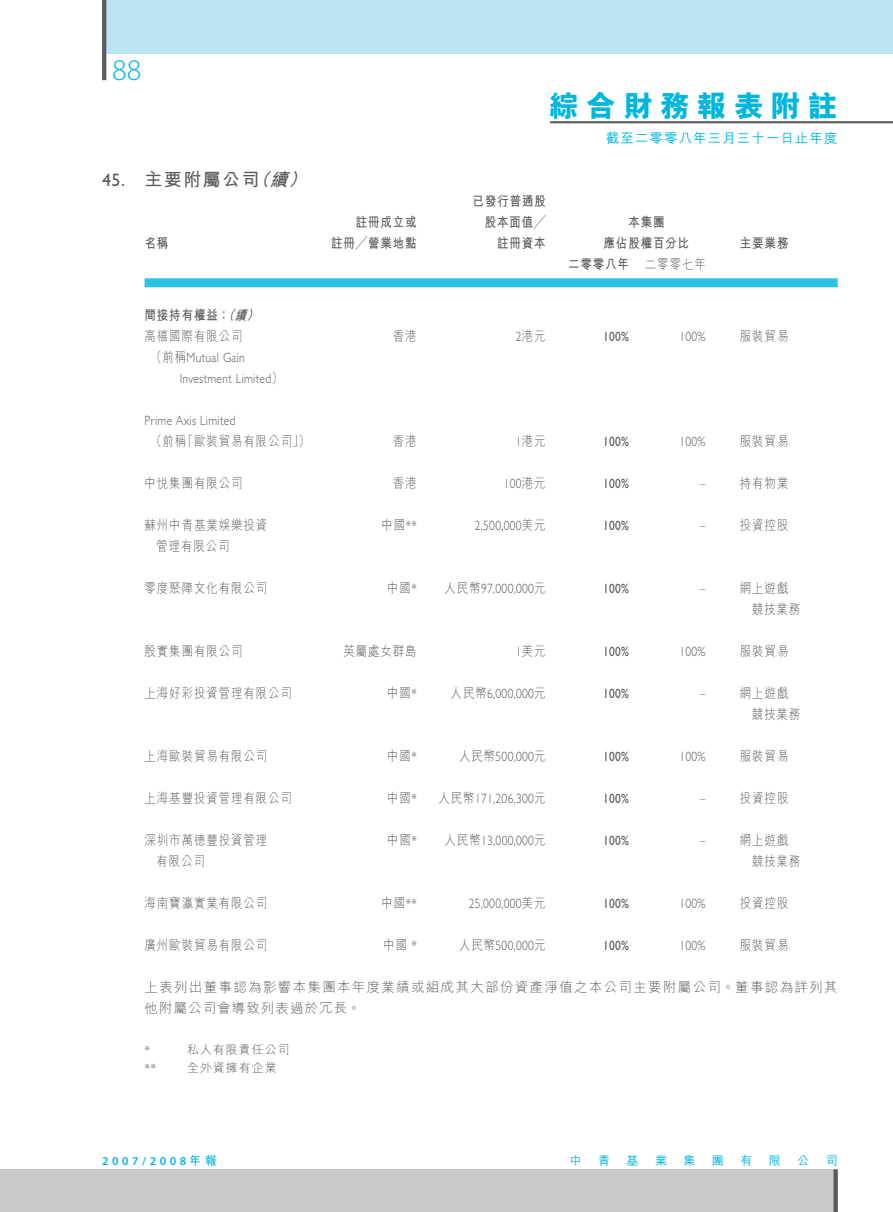
<style>
.page{position:relative;width:893px;height:1212px;background:#fff}
.page>*{position:absolute;margin:0;border:0;box-sizing:border-box;transform-origin:0 0}
.t1{font:30px "M Hei HK Xbold B5 pc H";letter-spacing:.23em;color:#00b6dd}
.t2{font:300 30px "Myriad Pro";color:#00b6dd}
.t3{font:18px "M Hei HK Bold B5 pc H";letter-spacing:.08em;color:#5a5a5d}
.t4{font:13.5px/21px "M Hei HK Light B5 pc H";letter-spacing:.08em;color:#5a5a5d;scale:.85 1}
.t5{font:300 13.5px/21px "Gill Sans Std";letter-spacing:.03em;color:#5a5a5d;scale:.85 1}
.t6{font:13.5px "M Hei HK Bold B5 pc H";letter-spacing:.08em;color:#5a5a5d;scale:.85 1}
.t7{font:13.5px/21px "M Hei HK Light B5 pc H";letter-spacing:.08em;color:#5a5a5d}
.t8{font:13.5px "Gill Sans Std";letter-spacing:.03em;color:#5a5a5d;scale:.85 1}
.t9{font:13.5px "M Hei HK Medium B5 pc H";letter-spacing:.08em;color:#00b6dd}
.t10{font:12px "M Hei HK Light B5 pc H";letter-spacing:.08em;color:#5a5a5d}
.t11{font:600 12px "Myriad Pro";letter-spacing:.3em;color:#00b6dd}
.t12{font:12px "M Hei HK Medium B5 pc H";color:#00b6dd}
.t13{font:300 12px "Gill Sans Std";color:#5a5a5d}
.s1{font-family:"Gill Sans Std"}
.s2{font-style:italic}
.s3{font-family:"M Hei HK Light B5 pc H"}
.s4{font-family:"Gill Sans Std";font-weight:300}
.s5{font-family:"M Hei HK Light B5 pc H";font-weight:400}
.s6{font-family:"M Hei HK Bold B5 pc H";font-weight:400}
</style>
<div class="page">
<div style="left:102px;top:0;width:791px;height:54px;background:#bbe4f3"></div>
<div style="left:0;top:1169px;width:838px;height:43px;background:#cacbcd"></div>
<hr style="left:550px;top:121px;width:343px;height:2px;background:#5a5a5d">
<hr style="left:102px;top:0;width:4px;height:80px;background:#5a5a5d">
<div style="left:833px;top:1169px;width:5px;height:43px;background:#5a5a5d"></div>
<div style="left:145px;top:278px;width:693px;height:9px;background:#2cc2e3"></div>
<h1 class="t2" style="left:112px;top:59px;width:31px">88</h1>
<h2 class="t3" style="left:102px;top:173px;width:211px"><span class="s1">45.</span> 主要附屬公司<span class="s2">（續）</span></h2>
<h1 class="t1" style="left:549px;top:94px;width:290px">綜合財務報表附註</h1>
<p class="t6" style="left:473px;top:196px;width:88px">已發行普通股</p>
<p class="t9" style="left:606px;top:133px;width:233px">截至二零零八年三月三十一日止年度</p>
<p class="t6" style="left:356px;top:217px;width:73px">註冊成立或</p>
<p class="t6" style="left:485px;top:217px;width:73px">股本面值╱</p>
<p class="t6" style="left:628px;top:217px;width:44px">本集團</p>
<p class="t6" style="left:145px;top:238px;width:30px">名稱</p>
<p class="t6" style="left:331px;top:238px;width:102px">註冊╱營業地點</p>
<p class="t6" style="left:497px;top:238px;width:59px">註冊資本</p>
<p class="t6" style="left:604px;top:238px;width:102px">應佔股權百分比</p>
<p class="t6" style="left:740px;top:238px;width:59px">主要業務</p>
<p class="t6" style="left:568px;top:259px;width:164px">二零零八年 <span class="s3">二零零七年</span></p>
<p class="t6" style="left:145px;top:310px;width:139px">間接持有權益：<span class="s2">（續）</span></p>
<p class="t4" style="left:145px;top:327px;width:117px">高禧國際有限公司</p>
<p class="t4" style="left:393px;top:327px;width:30px">香港</p>
<p class="t4" style="left:516px;top:327px;width:37px"><span class="s4">2</span>港元</p>
<p class="t8" style="left:603px;top:332px;width:32px">100%</p>
<p class="t5" style="left:679px;top:328px;width:32px">100%</p>
<p class="t4" style="left:740px;top:327px;width:59px">服裝貿易</p>
<p class="t5" style="left:180px;top:349px;width:123px;text-indent:-29px"><span class="s5">（前稱</span>Mutual Gain<br>Investment Limited<span class="s5">）</span></p>
<p class="t5" style="left:145px;top:412px;width:108px">Prime Axis Limited</p>
<p class="t4" style="left:151px;top:432px;width:189px">（前稱「歐裝貿易有限公司」）</p>
<p class="t4" style="left:393px;top:432px;width:30px">香港</p>
<p class="t4" style="left:516px;top:432px;width:37px"><span class="s4">1</span>港元</p>
<p class="t8" style="left:603px;top:437px;width:32px">100%</p>
<p class="t5" style="left:679px;top:433px;width:32px">100%</p>
<p class="t4" style="left:740px;top:432px;width:59px">服裝貿易</p>
<p class="t4" style="left:145px;top:474px;width:117px">中悅集團有限公司</p>
<p class="t4" style="left:393px;top:474px;width:30px">香港</p>
<p class="t5" style="left:504px;top:475px;width:51px">100<span class="s5">港元</span></p>
<p class="t8" style="left:603px;top:479px;width:32px">100%</p>
<p class="t5" style="left:700px;top:475px;width:8px">–</p>
<p class="t4" style="left:740px;top:474px;width:59px">持有物業</p>
<p class="t4" style="left:145px;top:516px;width:146px">蘇州中青基業娛樂投資</p>
<p class="t4" style="left:381px;top:516px;width:43px">中國<span class="s4">**</span></p>
<p class="t5" style="left:475px;top:517px;width:85px">2,500,000<span class="s5">美元</span></p>
<p class="t8" style="left:603px;top:521px;width:32px">100%</p>
<p class="t5" style="left:700px;top:517px;width:8px">–</p>
<p class="t4" style="left:740px;top:516px;width:59px">投資控股</p>
<p class="t4" style="left:156px;top:537px;width:88px">管理有限公司</p>
<p class="t4" style="left:145px;top:579px;width:146px">零度聚陣文化有限公司</p>
<p class="t4" style="left:387px;top:579px;width:36px">中國<span class="s4">*</span></p>
<p class="t5" style="left:445px;top:580px;width:121px"><span class="s5">人民幣</span>97,000,000<span class="s5">元</span></p>
<p class="t8" style="left:603px;top:584px;width:32px">100%</p>
<p class="t5" style="left:700px;top:580px;width:8px">–</p>
<p class="t4" style="left:752px;top:579px;width:59px;text-indent:-12px">網上遊戲競技業務</p>
<p class="t4" style="left:145px;top:642px;width:117px">殷實集團有限公司</p>
<p class="t4" style="left:343px;top:642px;width:88px">英屬處女群島</p>
<p class="t4" style="left:516px;top:642px;width:37px"><span class="s4">1</span>美元</p>
<p class="t8" style="left:603px;top:647px;width:32px">100%</p>
<p class="t5" style="left:679px;top:643px;width:32px">100%</p>
<p class="t4" style="left:740px;top:642px;width:59px">服裝貿易</p>
<p class="t4" style="left:145px;top:684px;width:175px">上海好彩投資管理有限公司</p>
<p class="t4" style="left:387px;top:684px;width:36px">中國<span class="s4">*</span></p>
<p class="t5" style="left:451px;top:685px;width:113px"><span class="s5">人民幣</span>6,000,000<span class="s5">元</span></p>
<p class="t8" style="left:603px;top:689px;width:32px">100%</p>
<p class="t5" style="left:700px;top:685px;width:8px">–</p>
<p class="t4" style="left:752px;top:684px;width:59px;text-indent:-12px">網上遊戲競技業務</p>
<p class="t4" style="left:145px;top:747px;width:146px">上海歐裝貿易有限公司</p>
<p class="t4" style="left:387px;top:747px;width:36px">中國<span class="s4">*</span></p>
<p class="t5" style="left:459px;top:748px;width:103px"><span class="s5">人民幣</span>500,000<span class="s5">元</span></p>
<p class="t8" style="left:603px;top:752px;width:32px">100%</p>
<p class="t5" style="left:679px;top:748px;width:32px">100%</p>
<p class="t4" style="left:740px;top:747px;width:59px">服裝貿易</p>
<p class="t4" style="left:145px;top:789px;width:175px">上海基豐投資管理有限公司</p>
<p class="t4" style="left:387px;top:789px;width:36px">中國<span class="s4">*</span></p>
<p class="t5" style="left:438px;top:790px;width:128px"><span class="s5">人民幣</span>171,206,300<span class="s5">元</span></p>
<p class="t8" style="left:603px;top:794px;width:32px">100%</p>
<p class="t5" style="left:700px;top:790px;width:8px">–</p>
<p class="t4" style="left:740px;top:789px;width:59px">投資控股</p>
<p class="t4" style="left:145px;top:831px;width:146px">深圳市萬德豐投資管理</p>
<p class="t4" style="left:387px;top:831px;width:36px">中國<span class="s4">*</span></p>
<p class="t5" style="left:445px;top:832px;width:121px"><span class="s5">人民幣</span>13,000,000<span class="s5">元</span></p>
<p class="t8" style="left:603px;top:836px;width:32px">100%</p>
<p class="t5" style="left:700px;top:832px;width:8px">–</p>
<p class="t4" style="left:740px;top:831px;width:59px">網上遊戲</p>
<p class="t4" style="left:156px;top:852px;width:59px">有限公司</p>
<p class="t4" style="left:752px;top:852px;width:59px">競技業務</p>
<p class="t4" style="left:145px;top:894px;width:146px">海南寶瀛實業有限公司</p>
<p class="t4" style="left:381px;top:894px;width:43px">中國<span class="s4">**</span></p>
<p class="t5" style="left:469px;top:895px;width:92px">25,000,000<span class="s5">美元</span></p>
<p class="t8" style="left:603px;top:899px;width:32px">100%</p>
<p class="t5" style="left:679px;top:895px;width:32px">100%</p>
<p class="t4" style="left:740px;top:894px;width:59px">投資控股</p>
<p class="t4" style="left:145px;top:936px;width:146px">廣州歐裝貿易有限公司</p>
<p class="t4" style="left:383px;top:936px;width:41px">中國 <span class="s4">*</span></p>
<p class="t5" style="left:459px;top:937px;width:103px"><span class="s5">人民幣</span>500,000<span class="s5">元</span></p>
<p class="t8" style="left:603px;top:941px;width:32px">100%</p>
<p class="t5" style="left:679px;top:937px;width:32px">100%</p>
<p class="t4" style="left:740px;top:936px;width:59px">服裝貿易</p>
<p class="t7" style="left:145px;top:978px;width:695px">上表列出董事認為影響本集團本年度業績或組成其大部份資產淨值之本公司主要附屬公司。董事認為詳列其他附屬公司會導致列表過於冗長。</p>
<p class="t13" style="left:145px;top:1045px;width:7px">*</p>
<p class="t10" style="left:187px;top:1045px;width:104px">私人有限責任公司</p>
<p class="t13" style="left:145px;top:1063px;width:13px">**</p>
<p class="t10" style="left:187px;top:1063px;width:91px">全外資擁有企業</p>
<p class="t11" style="left:102px;top:1156px;width:116px">2007/2008<span class="s6">年報</span></p>
<p class="t12" style="left:570px;top:1156px;width:13px">中</p>
<p class="t12" style="left:598px;top:1156px;width:13px">青</p>
<p class="t12" style="left:627px;top:1156px;width:13px">基</p>
<p class="t12" style="left:655px;top:1156px;width:13px">業</p>
<p class="t12" style="left:683px;top:1156px;width:13px">集</p>
<p class="t12" style="left:712px;top:1156px;width:13px">團</p>
<p class="t12" style="left:740px;top:1156px;width:13px">有</p>
<p class="t12" style="left:769px;top:1156px;width:13px">限</p>
<p class="t12" style="left:797px;top:1156px;width:13px">公</p>
<p class="t12" style="left:826px;top:1156px;width:13px">司</p>
</div>
